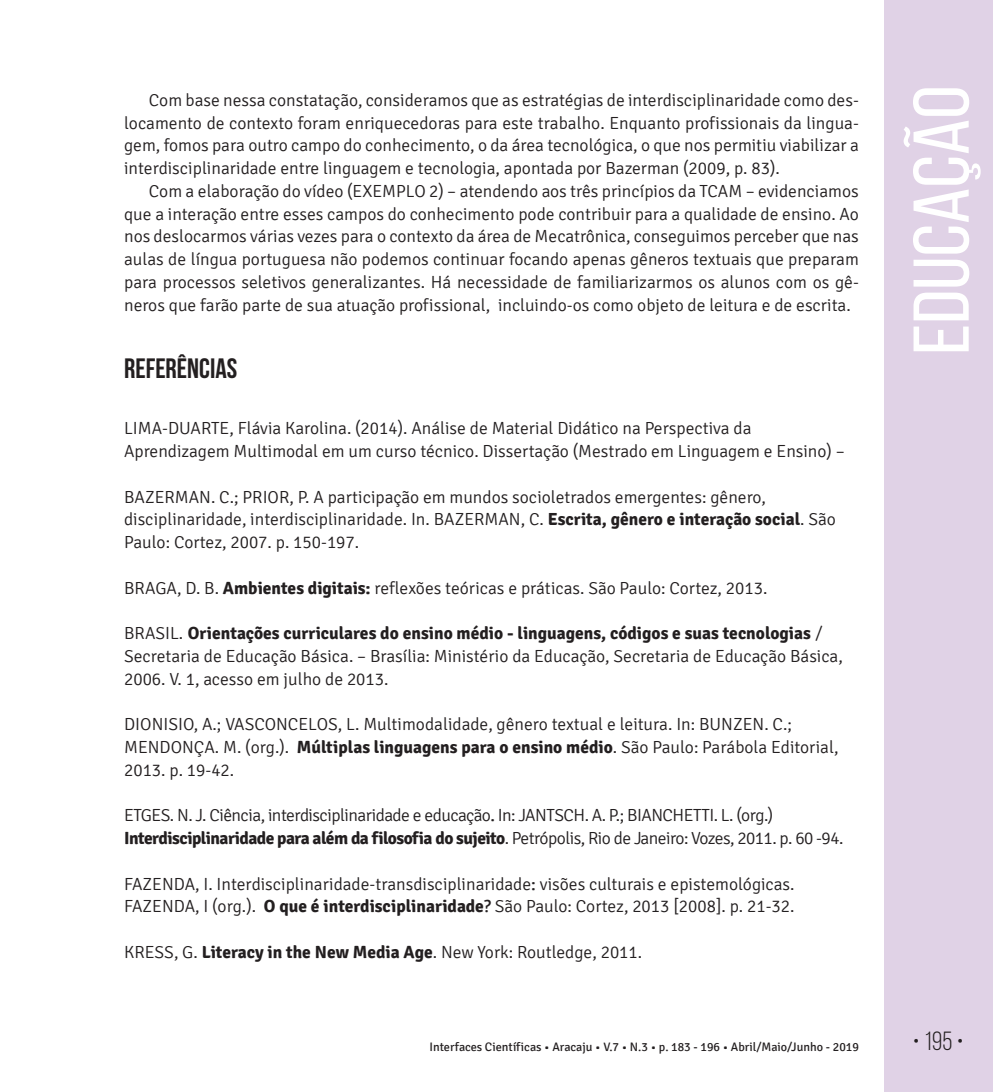
<style>
.page{position:relative;width:993px;height:1092px;background:#fff}
.page>*{position:absolute;margin:0;border:0;box-sizing:border-box;transform-origin:0 0}
.t1{font:78.75px "Bebas Neue";color:#fff;scale:1.09 1}
.t2{font:700 28px "Bebas Neue";color:#231f20}
.t3{font:26.25px "Bebas Neue";color:#231f20}
.t4{font:300 17.5px/22.8px "Signika";color:#231f20}
.t5{font:300 17.5px/22.8px "Signika";letter-spacing:-.03em;color:#231f20}
.t6{font:12.25px "Signika";color:#231f20}
.s1{font-weight:700}
.s2{font-weight:400}
</style>
<div class="page">
<div style="left:883px;top:0;width:109px;height:1091px;background:#e0d2e6"></div>
<p class="t4" style="left:124px;top:89px;width:736px;text-align:justify;text-indent:25px">Com base nessa constatação, consideramos que as estratégias de interdisciplinaridade como des&shy;locamento de contexto foram enriquecedoras para este trabalho. Enquanto profissionais da lingua&shy;gem, fomos para outro campo do conhecimento, o da área tecnológica, o que nos permitiu viabilizar a interdisciplinaridade entre linguagem e tecnologia, apontada por Bazerman (2009, p. 83).</p>
<p class="t4" style="left:124px;top:180px;width:736px;text-align:justify;text-indent:25px">Com a elaboração do vídeo (EXEMPLO 2) – atendendo aos três princípios da TCAM – evidenciamos que a interação entre esses campos do conhecimento pode contribuir para a qualidade de ensino. Ao nos deslocarmos várias vezes para o contexto da área de Mecatrônica, conseguimos perceber que nas aulas de língua portuguesa não podemos continuar focando apenas gêneros textuais que preparam para processos seletivos generalizantes. Há necessidade de familiarizarmos os alunos com os gê&shy;neros que farão parte de sua atuação profissional, incluindo-os como objeto de leitura e de escrita.</p>
<h2 class="t2" style="left:124px;top:353px;width:115px">REFERÊNCIAS</h2>
<p class="t4" style="left:124px;top:417px;width:722px">LIMA-DUARTE, Flávia Karolina. (2014). Análise de Material Didático na Perspectiva da<br>Aprendizagem Multimodal em um curso técnico. Dissertação (Mestrado em Linguagem e Ensino) –</p>
<p class="t4" style="left:124px;top:485px;width:713px">BAZERMAN. C.; PRIOR, P. A participação em mundos socioletrados emergentes: gênero, disciplinaridade, interdisciplinaridade. In. BAZERMAN, C. <span class="s1">Escrita, gênero e interação social</span>. São<br>Paulo: Cortez, 2007. p. 150-197.</p>
<p class="t4" style="left:124px;top:576px;width:644px">BRAGA, D. B. <span class="s1">Ambientes digitais:</span> reflexões teóricas e práticas. São Paulo: Cortez, 2013.</p>
<p class="t4" style="left:124px;top:622px;width:720px">BRASIL. <span class="s1">Orientações curriculares do ensino médio - linguagens, códigos e suas tecnologias</span> /<br>Secretaria de Educação Básica. – Brasília: Ministério da Educação, Secretaria de Educação Básica,<br>2006. V. 1, acesso em julho de 2013.</p>
<p class="t4" style="left:124px;top:713px;width:715px">DIONISIO, A.; VASCONCELOS, L. Multimodalidade, gênero textual e leitura. In: BUNZEN. C.;<br>MENDONÇA. M. (org.). <span class="s1">Múltiplas linguagens para o ensino médio</span>. São Paulo: Parábola Editorial,<br>2013. p. 19-42.</p>
<p class="t5" style="left:124px;top:804px;width:720px">ETGES. N. J. Ciência, interdisciplinaridade e educação<span class="s2">.</span> In: JANTSCH. A. P.; BIANCHETTI. L. (org.)<br><span class="s1">Interdisciplinaridade para além da filosofia do sujeito</span>. Petrópolis, Rio de Janeiro: Vozes, 2011. p. 60 -94.</p>
<p class="t4" style="left:124px;top:872px;width:671px">FAZENDA, I. Interdisciplinaridade-transdisciplinaridade<span class="s2">:</span> visões culturais e epistemológicas.<br>FAZENDA, I (org.). <span class="s1">O que é interdisciplinaridade</span><span class="s2">?</span> São Paulo: Cortez, 2013 [2008]. p. 21-32.</p>
<p class="t4" style="left:124px;top:940px;width:519px">KRESS, G. <span class="s1">Literacy in the New Media Age</span>. New York: Routledge, 2011.</p>
<h1 class="t1" style="left:898px;top:355px;width:248px;rotate:-90deg">EDUCAÇÃO</h1>
<p class="t6" style="left:429px;top:1040px;width:431px">Interfaces Científicas • Aracaju • V.7 • N.3 • p. 183 - 196 • Abril/Maio/Junho - 2019</p>
<h3 class="t3" style="left:912px;top:1026px;width:52px">• 195 •</h3>
</div>
